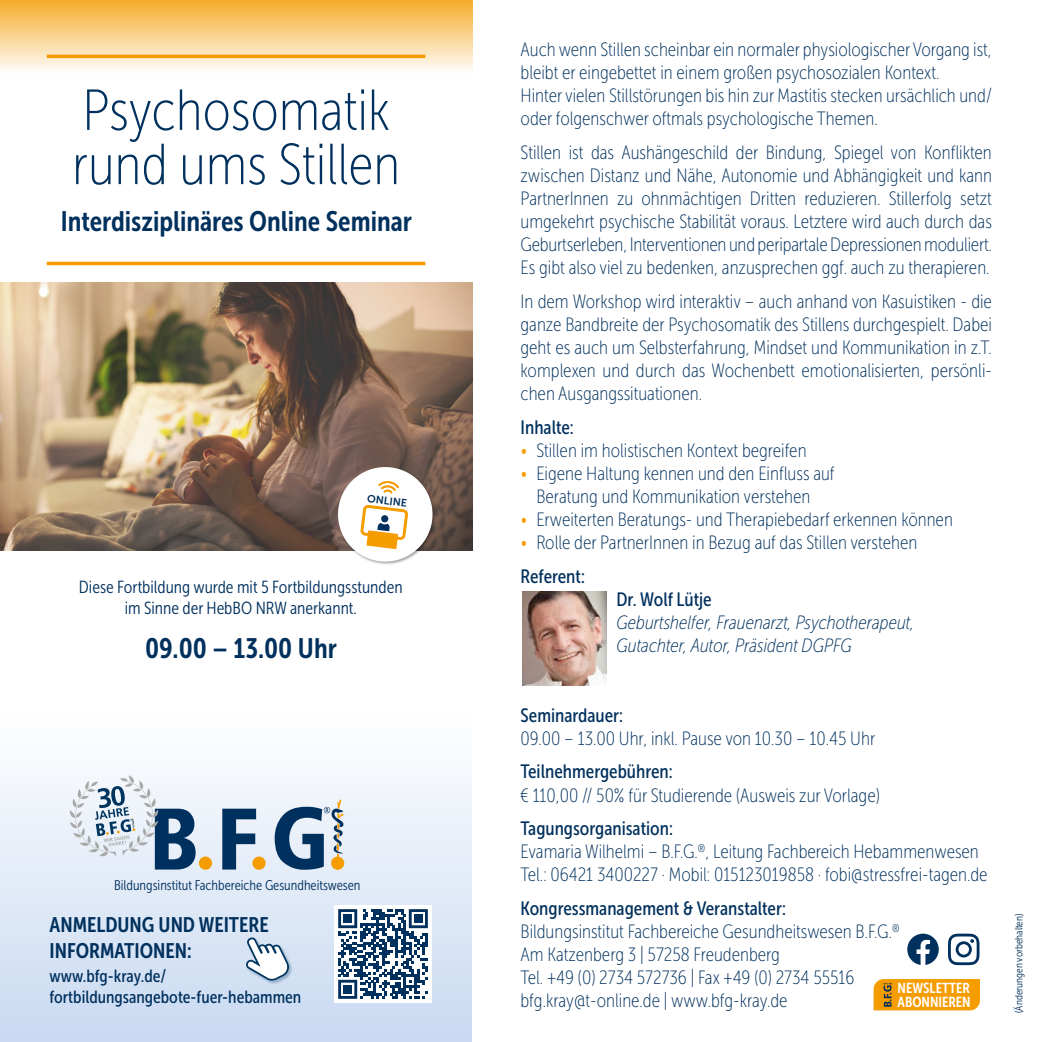
<style>
.page{position:relative;width:1042px;height:1042px;background:#fff}
.page>*{position:absolute;margin:0;border:0;box-sizing:border-box;transform-origin:0 0}
.t1{font:57.75px/54.2px "Museo Sans Cond 100";color:#00305d}
.t2{font:28px "Museo Sans Cond 700";color:#00305d}
.t3{font:21px/25.2px "Museo Sans Cond 700";color:#00305d}
.t4{font:19.25px/23.1px "Museo Sans Cond 100";color:#00305d}
.t5{font:19.25px "Museo Sans Cond 500";color:#00305d}
.t6{font:italic 19.25px/23.1px "Museo Sans Cond 100";color:#00305d}
.t7{font:17.5px/21px "Museo Sans Cond 300";color:#00305d;text-align:center}
.t8{font:17.5px/21px "Museo Sans Cond 500";color:#00305d}
.t9{font:14.53px/13.3px "Museo Sans Cond 700";color:#fff}
.t10{font:14px "Museo Sans Cond 300";color:#00305d}
.t11{font:10.67px "Museo Sans 700";color:#00305d}
.t12{font:10.5px "Museo Sans Cond 300";color:#00305d}
.s1{color:#f59c00}
</style>
<div class="page">
<div style="left:0;top:717px;width:471px;height:325px;background:linear-gradient(to bottom,#fefefe,#c8d9f1)"></div>
<img style="left:0;top:283px;width:472px;height:267px">
<svg style="left:222px;top:808px;width:34px;height:61px;background:#5a7a99"></svg>
<div style="left:199px;top:856px;width:13px;height:14px;background:#f59c00;border-radius:50%"></div>
<div style="left:252px;top:856px;width:14px;height:14px;background:#f59c00;border-radius:50%"></div>
<svg style="left:275px;top:799px;width:69px;height:71px;background:#899dad"></svg>
<svg style="left:907px;top:933px;width:32px;height:32px"></svg>
<svg style="left:948px;top:933px;width:31px;height:32px"></svg>
<svg style="left:873px;top:979px;width:107px;height:31px;background:#ee9a07"></svg>
<div style="left:334px;top:905px;width:98px;height:98px;background:#fff"></div>
<svg style="left:338px;top:909px;width:90px;height:90px"></svg>
<div style="left:344px;top:914px;width:8px;height:9px;background:#00305d"></div>
<div style="left:414px;top:914px;width:8px;height:9px;background:#00305d"></div>
<div style="left:344px;top:985px;width:8px;height:8px;background:#00305d"></div>
<div style="left:246px;top:937px;width:47px;height:47px;background:#00355f;opacity:.3"></div>
<svg style="left:246px;top:937px;width:43px;height:44px"></svg>
<hr style="left:47px;top:262px;width:378px;height:3px;background:#f59c00">
<svg style="left:0;top:0;width:472px;height:71px;background:#f9cf87"></svg>
<svg style="left:325px;top:454px;width:117px;height:111px"></svg>
<img style="left:523px;top:591px;width:83px;height:94px">
<svg style="left:70px;top:775px;width:126px;height:94px"></svg>
<h1 class="t1" style="left:72px;top:84px;width:330px">Psychosomatik rund ums Stillen</h1>
<h2 class="t2" style="left:61px;top:206px;width:353px">Interdisziplinäres Online Seminar</h2>
<p class="t11" style="left:328px;top:488px;width:82px;rotate:7deg">ONLINEONLINE</p>
<p class="t7" style="left:79px;top:576px;width:325px">Diese Fortbildung wurde mit 5 Fortbildungsstunden im Sinne der HebBO NRW anerkannt.</p>
<h2 class="t2" style="left:145px;top:632px;width:193px">09.00 – 13.00 Uhr</h2>
<p class="t10" style="left:114px;top:878px;width:248px">Bildungsinstitut Fachbereiche Gesundheitswesen</p>
<p class="t3" style="left:50px;top:912px;width:220px">ANMELDUNG UND WEITERE<br>INFORMATIONEN:</p>
<p class="t8" style="left:50px;top:965px;width:253px">www.bfg-kray.de/ fortbildungsangebote-fuer-hebammen</p>
<p class="t4" style="left:520px;top:38px;width:473px">Auch wenn Stillen scheinbar ein normaler physiologischer Vorgang ist, bleibt er eingebettet in einem großen psychosozialen Kontext.<br>Hinter vielen Stillstörungen bis hin zur Mastitis stecken ursächlich und/ oder folgenschwer oftmals psychologische Themen.</p>
<p class="t4" style="left:520px;top:141px;width:473px;text-align:justify">Stillen ist das Aushängeschild der Bindung, Spiegel von Konflikten zwischen Distanz und Nähe, Autonomie und Abhängigkeit und kann PartnerInnen zu ohnmächtigen Dritten reduzieren. Stillerfolg setzt umgekehrt psychische Stabilität voraus. Letztere wird auch durch das Geburtserleben, Interventionen und peripartale Depressionen moduliert.<br>Es gibt also viel zu bedenken, anzusprechen ggf. auch zu therapieren.</p>
<p class="t4" style="left:520px;top:290px;width:473px;text-align:justify">In dem Workshop wird interaktiv – auch anhand von Kasuistiken - die ganze Bandbreite der Psychosomatik des Stillens durchgespielt. Dabei geht es auch um Selbsterfahrung, Mindset und Kommunikation in z.T. komplexen und durch das Wochenbett emotionalisierten, persönli&shy;chen Ausgangssituationen.</p>
<p class="t5" style="left:520px;top:417px;width:55px">Inhalte:</p>
<p class="t4" style="left:520px;top:439px;width:287px"><span class="s1">•</span> Stillen im holistischen Kontext begreifen</p>
<p class="t4" style="left:520px;top:462px;width:316px;text-align:center"><span class="s1">•</span> Eigene Haltung kennen und den Einfluss auf<br>Beratung und Kommunikation verstehen</p>
<p class="t4" style="left:520px;top:508px;width:434px"><span class="s1">•</span> Erweiterten Beratungs- und Therapiebedarf erkennen können</p>
<p class="t4" style="left:520px;top:531px;width:398px"><span class="s1">•</span> Rolle der PartnerInnen in Bezug auf das Stillen verstehen</p>
<p class="t5" style="left:520px;top:566px;width:66px">Referent:</p>
<p class="t5" style="left:616px;top:589px;width:97px">Dr. Wolf Lütje</p>
<p class="t6" style="left:616px;top:611px;width:299px">Geburtshelfer, Frauenarzt, Psychotherapeut,<br>Gutachter, Autor, Präsident DGPFG</p>
<p class="t5" style="left:520px;top:704px;width:104px">Seminardauer:</p>
<p class="t4" style="left:520px;top:727px;width:356px">09.00 – 13.00 Uhr, inkl. Pause von 10.30 – 10.45 Uhr</p>
<p class="t5" style="left:520px;top:761px;width:154px">Teilnehmergebühren:</p>
<p class="t4" style="left:520px;top:783px;width:361px">€ 110,00 // 50% für Studierende (Ausweis zur Vorlage)</p>
<p class="t5" style="left:520px;top:818px;width:154px">Tagungsorganisation:</p>
<p class="t4" style="left:520px;top:840px;width:468px">Evamaria Wilhelmi – B.F.G.<sup>®</sup>, Leitung Fachbereich Hebammenwesen<br>Tel.: 06421 3400227 · Mobil: 015123019858 · fobi@stressfrei-tagen.de</p>
<p class="t5" style="left:520px;top:898px;width:267px">Kongressmanagement &amp; Veranstalter:</p>
<p class="t4" style="left:520px;top:920px;width:380px">Bildungsinstitut Fachbereiche Gesundheitswesen B.F.G.<sup>® </sup>Am Katzenberg 3 | 57258 Freudenberg<br>Tel. +49 (0) 2734 572736 | Fax +49 (0) 2734 55516 bfg.kray@t-online.de | www.bfg-kray.de</p>
<p class="t9" style="left:897px;top:981px;width:75px">NEWSLETTER<br>ABONNIEREN</p>
<p class="t12" style="left:1013px;top:1013px;width:101px;rotate:-90deg">(Änderungen vorbehalten)</p>
</div>
